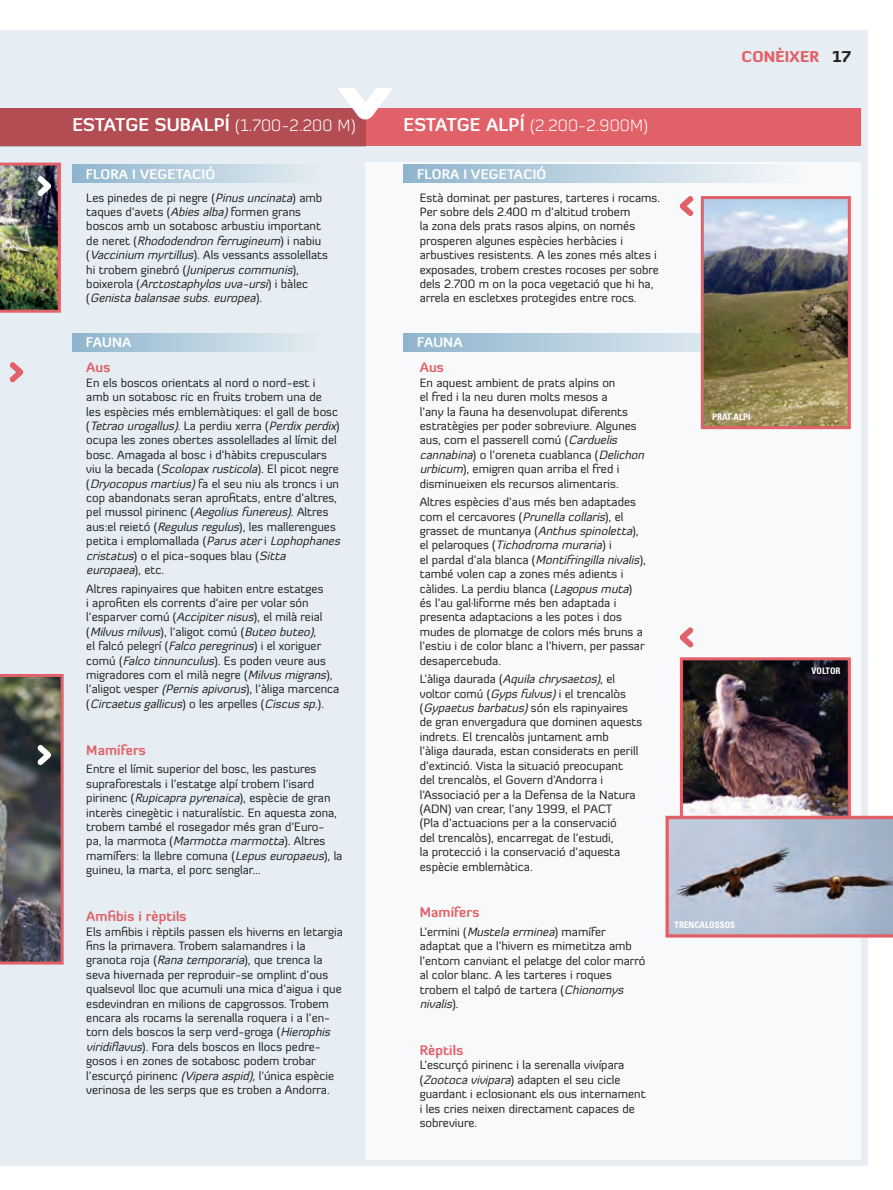
<style>
.page{position:relative;width:893px;height:1190px;background:#fff}
.page>*{position:absolute;margin:0;border:0;box-sizing:border-box;transform-origin:0 0}
.t1{font:700 18px "Diavlo";letter-spacing:.01em;color:#fff}
.t2{font:300 16.5px "Diavlo";letter-spacing:.01em;color:#fff}
.t3{font:900 15px "Diavlo";letter-spacing:.01em;color:#e16168}
.t4{font:700 13.5px "Diavlo";letter-spacing:.01em;color:#e16168}
.t5{font:700 13.5px "Diavlo";letter-spacing:.01em;color:#fff}
.t6{font:12px/14.4px "Diavlo";color:#231f20}
.t7{font:700 condensed 9px "Univers";color:#fff}
.s1{color:#231f20}
.s2{font-weight:700;font-size:18px}
.s3{font-style:italic}
</style>
<div class="page">
<div style="left:0;top:30px;width:867px;height:1136px;background:#e6eef3"></div>
<div style="left:365px;top:162px;width:495px;height:997px;background:#f7f9fb"></div>
<div style="left:0;top:109px;width:860px;height:37px;background:#e16168"></div>
<div style="left:0;top:109px;width:365px;height:37px;background:#b34d53"></div>
<img style="left:683px;top:661px;width:163px;height:154px">
<div style="left:679px;top:657px;width:171px;height:162px;border:3px solid #e16168"></div>
<svg style="left:665px;top:816px;width:227px;height:121px;background:#abacbc"></svg>
<div style="left:72px;top:333px;width:281px;height:19px;background:linear-gradient(to right,#8fb5cd,#eef3f6)"></div>
<div style="left:72px;top:164px;width:281px;height:19px;background:linear-gradient(to right,#8fb5cd,#eef3f6)"></div>
<svg style="left:403px;top:333px;width:297px;height:19px;background:#b4cddd"></svg>
<div style="left:403px;top:164px;width:447px;height:19px;background:linear-gradient(to right,#8fb5cd,#fff)"></div>
<svg style="left:680px;top:196px;width:14px;height:21px"></svg>
<svg style="left:679px;top:627px;width:15px;height:21px"></svg>
<svg style="left:9px;top:362px;width:14px;height:21px"></svg>
<svg style="left:319px;top:88px;width:90px;height:35px"></svg>
<img style="left:0;top:674px;width:64px;height:290px">
<img style="left:0;top:163px;width:61px;height:150px">
<img style="left:704px;top:200px;width:142px;height:225px">
<div style="left:700px;top:196px;width:150px;height:233px;border:3px solid #e16168"></div>
<p class="t3" style="left:741px;top:47px;width:111px">CONÈIXER <span class="s1">17</span></p>
<p class="t1" style="left:72px;top:113px;width:107px">ESTATGE SUBAL</p>
<p class="t2" style="left:214px;top:115px;width:143px"><span class="s2">PÍ</span> (1.700-2.200 m)</p>
<p class="t2" style="left:403px;top:115px;width:246px"><span class="s2">ESTATGE ALPÍ</span> (2.200-2.900m)</p>
<p class="t5" style="left:86px;top:166px;width:131px">FLORA I VEG ETACIÓ</p>
<p class="t5" style="left:417px;top:166px;width:131px">FLORA I VEG ETACIÓ</p>
<p class="t6" style="left:86px;top:190px;width:243px">Les pinedes de pi negre (<span class="s3">Pinusuncinata</span>) amb taques d’avets (<span class="s3">Abiesalba)</span>formen grans boscos amb un sotabosc arbustiu important d e n e r e t ( <span class="s3">Rhododendron ferrugineum</span>) i n a b i u (<span class="s3">Vaccinium myrtillus</span>). Als vessants assolellats h i t ro b e m g i n e b ró (<span class="s3">Juniperuscommunis</span>) ,<br>b o i x e r o l a (<span class="s3">Arctostaphylosuva-ursi</span>) i b à l e c<br>( <span class="s3">Genistabalansaesubs.europea</span>) .</p>
<p class="t6" style="left:419px;top:190px;width:242px">Està dominat per pastures, tarteres i rocams.<br>Per sobre dels 2.400 m d’altitud trobem<br>la zona dels prats rasos alpins, on només prosperen algunes espècies herbàcies i arbustives resistents. A les zones més altes i exposades, trobem crestes rocoses per sobre dels 2.700 m on la poca vegetació que hi ha, arrela en escletxes protegides entre rocs.</p>
<p class="t5" style="left:86px;top:334px;width:47px">FAUNA</p>
<p class="t5" style="left:417px;top:334px;width:47px">FAUNA</p>
<p class="t4" style="left:86px;top:359px;width:26px">AUS</p>
<p class="t6" style="left:86px;top:375px;width:258px">En els boscos orientats al nord o nord-est i<br>amb un sotabosc ric en fruits trobem una de<br>les espècies més emblemàtiques: el gall de bosc (<span class="s3">Tetrao urogallus)</span>. L a p e r d i u x e r r a ( <span class="s3">Perdixperdix</span>) ocupa les zones obertes assolellades al límit del bosc. Amagada al bosc i d’hàbits crepusculars viu la becada (<span class="s3">Scolopaxrusticola</span>). El picot negre (<span class="s3">Dryocopusmartius)</span>fa el seu niu als troncs i un cop abandonats seran aprofitats, entre d’altres, pel mussol pirinenc (<span class="s3">Aegoliusfunereus)</span>. Altres aus:el reietó (<span class="s3">Regulusregulus</span>), les mallerengues petita i emplomallada (<span class="s3">Parusater</span>i <span class="s3">Lophophanes cristatus</span>) o el pica-soques blau (<span class="s3">Sitta europaea</span>) , e t c .</p>
<p class="t6" style="left:86px;top:581px;width:254px">Altres rapinyaires que habiten entre estatges<br>i aprofiten els corrents d’aire per volar són l’esparver comú (<span class="s3">Accipiternisus</span>), el milà reial<br>( <span class="s3">Milvusmilvus</span>) , l ’ a l i g o t c o m ú ( <span class="s3">Buteo buteo),<br></span>el falcó pelegrí (<span class="s3">Falco peregrinus</span>) i el xoriguer comú (<span class="s3">Falco tinnunculus</span>). Es poden veure aus migradores com el milà negre (<span class="s3">Milvusmigrans</span>), l’aligot vesper <span class="s3">(Pernisapivorus</span>), l’àliga marcenca ( <span class="s3">Circaetusgallicus</span>) o l e s a r p e l l e s ( <span class="s3">Ciscussp.</span>) .</p>
<p class="t4" style="left:86px;top:741px;width:61px">MAMÍFERS</p>
<p class="t6" style="left:86px;top:762px;width:257px">Entre el límit superior del bosc, les pastures supraforestals i l’estatge alpí trobem l’isard pirinenc (<span class="s3">Rupicaprapyrenaica</span>), espècie de gran interès cinegètic i naturalístic. En aquesta zona, trobem també el rosegador més gran d’Euro&shy;pa, la marmota (<span class="s3">Marmottamarmotta</span>). Altres mamífers: la llebre comuna (<span class="s3">Lepuseuropaeus</span>), la guineu, la marta, el porc senglar...</p>
<p class="t4" style="left:86px;top:908px;width:102px">AMFIBIS I RÈPTILS</p>
<p class="t6" style="left:86px;top:924px;width:258px">Els amfibis i rèptils passen els hiverns en letargia fins la primavera. Trobem salamandres i la granota roja (<span class="s3">Ranatemporaria</span>), que trenca la seva hivernada per reproduir-se omplint d’ous qualsevol lloc que acumuli una mica d’aigua i que esdevindran en milions de capgrossos. Trobem encara als rocams la serenalla roquera i a l’en&shy;torn dels boscos la serp verd-groga (<span class="s3">Hierophis viridiflavus</span>). Fora dels boscos en llocs pedre&shy;gosos i en zones de sotabosc podem trobar l’escurçó pirinenc <span class="s3">(Viperaaspid),</span>l’única espècie verinosa de les serps que es troben a Andorra.</p>
<p class="t4" style="left:419px;top:359px;width:26px">AUS</p>
<p class="t6" style="left:419px;top:375px;width:229px">En aquest ambient de prats alpins on<br>el fred i la neu duren molts mesos a<br>l’any la fauna ha desenvolupat diferents estratègies per poder sobreviure. Algunes aus, com el passerell comú (<span class="s3">Carduelis cannabina</span>) o l’oreneta cuablanca (<span class="s3">Delichon urbicum</span>), emigren quan arriba el fred i disminueixen els recursos alimentaris.</p>
<p class="t6" style="left:419px;top:495px;width:227px">Altres espècies d’aus més ben adaptades com el cercavores (<span class="s3">Prunellacollaris</span>), el grasset de muntanya (<span class="s3">Anthusspinoletta</span>), e l p e l a ro q u e s (<span class="s3">Tichodromamuraria</span>) i<br>e l p a r d a l d ’ a l a b l a n ca ( <span class="s3">Montifringillanivalis</span>) , també volen cap a zones més adients i càlides. La perdiu blanca (<span class="s3">Lagopusmuta</span>) és l’au gal·liforme més ben adaptada i presenta adaptacions a les potes i dos mudes de plomatge de colors més bruns a l’estiu i de color blanc a l’hivern, per passar desapercebuda.</p>
<p class="t6" style="left:419px;top:672px;width:224px">L’ à l i g a d a u ra d a (<span class="s3">Aquilachrysaetos)</span>, e l voltor comú (<span class="s3">Gypsfulvus)</span>i el trencalòs (<span class="s3">Gypaetusbarbatus)</span>són els rapinyaires de gran envergadura que dominen aquests indrets. El trencalòs juntament amb<br>l’àliga daurada, estan considerats en perill d’extinció. Vista la situació preocupant<br>del trencalòs, el Govern d’Andorra i l’Associació per a la Defensa de la Natura (ADN) van crear, l’any 1999, el PACT<br>(Pla d’actuacions per a la conservació<br>del trencalòs), encarregat de l’estudi,<br>la protecció i la conservació d’aquesta espècie emblemàtica.</p>
<p class="t4" style="left:419px;top:904px;width:61px">MAMÍFERS</p>
<p class="t6" style="left:419px;top:924px;width:227px">L’ermini (<span class="s3">Mustelaerminea</span>) mamífer adaptat que a l’hivern es mimetitza amb l’entorn canviant el pelatge del color marró al color blanc. A les tarteres i roques trobem el talpó de tartera (<span class="s3">Chionomys nivalis</span>) .</p>
<p class="t4" style="left:419px;top:1041px;width:45px">RÈPTILS</p>
<p class="t6" style="left:419px;top:1058px;width:227px">L’escurçó pirinenc i la serenalla vivípara (<span class="s3">Zootocavivipara</span>) adapten el seu cicle guardant i eclosionant els ous internament i les cries neixen directament capaces de sobreviure.</p>
<p class="t7" style="left:711px;top:411px;width:40px">PRAT ALPÍ</p>
<p class="t7" style="left:674px;top:919px;width:62px">TRENCALOSSOS</p>
<p class="t7" style="left:811px;top:665px;width:30px">VOLTOR</p>
</div>
